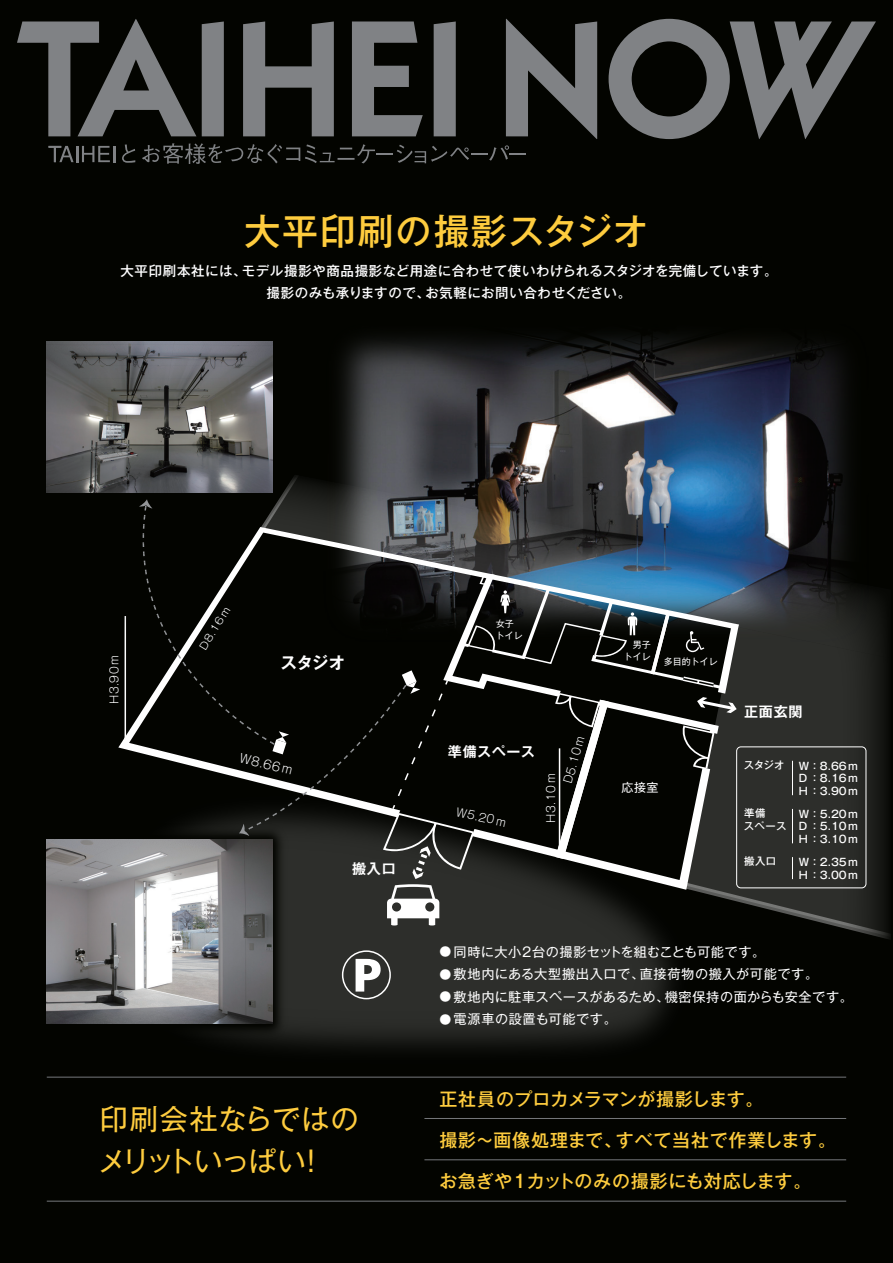
<style>
.page{position:relative;width:893px;height:1263px;background:#030400}
.page>*{position:absolute;margin:0;border:0;box-sizing:border-box;transform-origin:0 0}
.t1{font:500 36px "Gothic MB101 Pr 5";letter-spacing:.05em;color:#fecc3e}
.t2{font:28.5px/42px "Gothic MB101 Pr 5";letter-spacing:-.02em;color:#fecc3e}
.t3{font:500 18px "Gothic MB101 Pr 5";letter-spacing:.045em;color:#fecc3e}
.t4{font:500 18px "Gothic MB101 Pr 5";letter-spacing:.025em;color:#fecc3e}
.t5{font:500 18px "Gothic MB101 Pr 5";color:#fecc3e}
.t6{font:700 16.5px "Gothic MB101 Pr 5 De";color:#fff}
.t7{font:700 14.1px "Gothic MB101 Pr 5 De";letter-spacing:.05em;color:#fff}
.t8{font:500 13.5px/22.5px "Gothic MB101 Pr 5";letter-spacing:.035em;color:#fff;text-align:center}
.t9{font:13.2px "Gothic MB101 Pr 5";letter-spacing:.035em;color:#fff}
.t10{font:13.2px "Gothic MB101 Pr 5";letter-spacing:.015em;color:#fff}
.t11{font:300 12px "Gothic MB101 Pr 5";color:#fff}
.t12{font:12px "Gothic MB101 Pr 5";color:#fff}
.t13{font:300 11.25px "Gothic MB101 Pr 5";letter-spacing:.05em;color:#fff}
.t14{font:500 10.35px/12.5px "Gothic MB101 Pr 5";letter-spacing:.025em;color:#fff;text-align:justify}
.t15{font:300 9.9px "Gothic MB101 Pr 5";color:#fff;scale:1.13 1}
.t16{font:9px/12px "Gothic MB101 Pr 5";color:#fff;text-align:right}
.s1{font-size:11.85px}
</style>
<div class="page">
<img style="left:81px;top:991px;width:639px;height:86px">
<img style="left:340px;top:337px;width:507px;height:137px">
<svg style="left:17px;top:19px;width:859px;height:120px"></svg>
<svg style="left:122px;top:145px;width:13px;height:18px"></svg>
<svg style="left:142px;top:143px;width:384px;height:21px"></svg>
<svg style="left:49px;top:146px;width:66px;height:16px"></svg>
<hr style="left:424px;top:1118px;width:422px;height:1px;background:#76787b">
<hr style="left:424px;top:1159px;width:422px;height:1px;background:#76787b">
<hr style="left:47px;top:1077px;width:799px;height:1px;background:#76787b">
<hr style="left:47px;top:1201px;width:799px;height:1px;background:#76787b">
<img style="left:81px;top:991px;width:210px;height:51px">
<img style="left:46px;top:839px;width:234px;height:192px">
<img style="left:47px;top:839px;width:225px;height:184px">
<hr style="left:125px;top:616px;width:1px;height:129px;background:#fff">
<svg style="left:127px;top:474px;width:764px;height:517px"></svg>
<img style="left:47px;top:342px;width:225px;height:150px">
<h1 class="t1" style="left:244px;top:201px;width:406px">大平印刷の撮影スタジオ</h1>
<p class="t8" style="left:120px;top:258px;width:659px">大平印刷本社には、モデル撮影や商品撮影など用途に合わせて使いわけられるスタジオを完備しています。撮影のみも承りますので、お気軽にお問い合わせください。</p>
<p class="t13" style="left:105px;top:704px;width:51px;rotate:-90deg">H3.90m</p>
<p class="t15" style="left:195px;top:644px;width:44px;rotate:-58deg">D8.16 m</p>
<p class="t6" style="left:280px;top:648px;width:66px">スタジオ</p>
<p class="t11" style="left:242px;top:747px;width:56px;rotate:14deg">W8.66 m</p>
<p class="t7" style="left:352px;top:857px;width:45px">搬入口</p>
<h2 class="t2" style="left:98px;top:1096px;width:262px">印刷会社ならではのメリットいっぱい！</h2>
<p class="t16" style="left:496px;top:617px;width:28px;text-align:left">女子トイレ</p>
<p class="t7" style="left:448px;top:740px;width:89px">準備スペース</p>
<p class="t13" style="left:459px;top:802px;width:52px;rotate:13deg">W5.20 m</p>
<p class="t13" style="left:559px;top:781px;width:50px;rotate:-75deg">D5.10m</p>
<p class="t13" style="left:541px;top:823px;width:51px;rotate:-90deg">H3.10m</p>
<p class="t16" style="left:624px;top:638px;width:28px">男子トイレ</p>
<p class="t16" style="left:664px;top:655px;width:55px">多目的トイレ</p>
<p class="t12" style="left:621px;top:778px;width:39px">応接室</p>
<p class="t7" style="left:744px;top:700px;width:60px">正面玄関</p>
<p class="t14" style="left:744px;top:758px;width:42px">スタジオ</p>
<p class="t14" style="left:799px;top:759px;width:61px">W： 8.66m D ： 8.16m H ： 3.90m</p>
<p class="t14" style="left:744px;top:806px;width:44px;line-height:13px">準備<br>スペース</p>
<p class="t14" style="left:799px;top:807px;width:61px">W： 5.20m D ： 5.10m H ： 3.10m</p>
<p class="t14" style="left:744px;top:854px;width:34px">搬入口</p>
<p class="t14" style="left:799px;top:855px;width:61px">W： 2.35m<br>H ： 3.00m</p>
<p class="t10" style="left:439px;top:941px;width:328px"><span class="s1">●</span> 同時に大小２台の撮影セットを組むことも可能です。</p>
<p class="t9" style="left:439px;top:963px;width:380px"><span class="s1">●</span> 敷地内にある大型搬出入口で、直接荷物の搬入が可能です。</p>
<p class="t9" style="left:439px;top:986px;width:415px"><span class="s1">●</span> 敷地内に駐車スペースがあるため、機密保持の面からも安全です。</p>
<p class="t9" style="left:439px;top:1008px;width:179px"><span class="s1">●</span> 電源車の設置も可能です。</p>
<h3 class="t5" style="left:439px;top:1084px;width:326px">正社員のプロカメラマンが撮影します。</h3>
<h3 class="t3" style="left:439px;top:1125px;width:398px">撮影～画像処理まで、すべて当社で作業します。</h3>
<h3 class="t4" style="left:439px;top:1166px;width:373px">お急ぎや1カットのみの撮影にも対応します。</h3>
</div>
